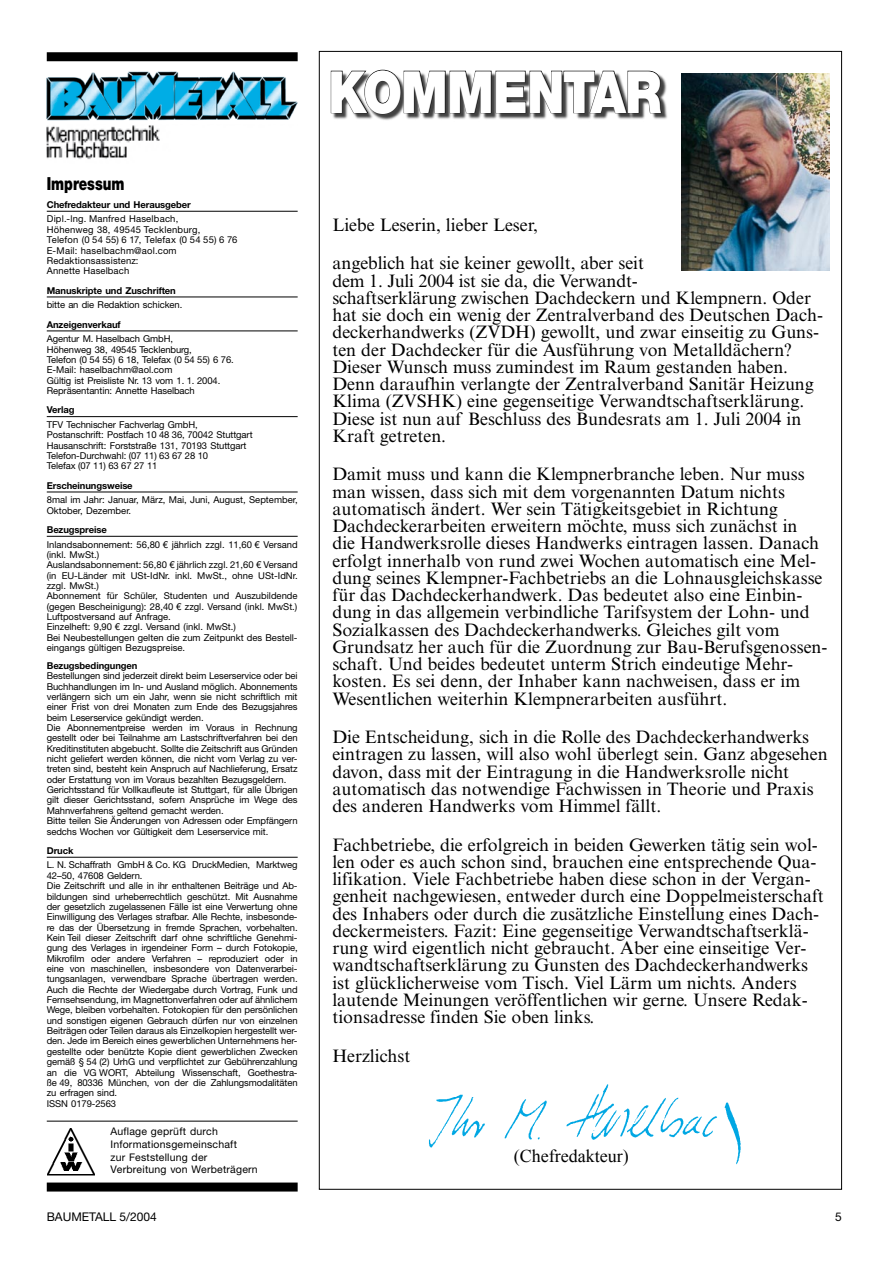
<style>
.page{position:relative;width:893px;height:1263px;background:#fff}
.page>*{position:absolute;margin:0;border:0;box-sizing:border-box;transform-origin:0 0}
.t1{font:900 58.05px "Helvetica Neue LT Std";letter-spacing:-.02em;color:#fff;scale:.85 1}
.t2{font:18px/17.2px "Times New Roman MT Std";color:#000}
.t3{font:18px "Times New Roman";color:#000}
.t4{font:900 18px "Helvetica Neue LT Std";color:#000;scale:.75 1}
.t5{font:12px "Helvetica Neue LT Std";color:#000}
.t6{font:10.5px/12.6px "Helvetica Neue LT Std";letter-spacing:.02em;color:#000}
.t7{font:9.45px/10.4px "Helvetica Neue LT Std";letter-spacing:-.01em;color:#000}
.t8{font:9.45px/10.4px "Helvetica Neue LT Std";letter-spacing:.02em;color:#000}
.t9{font:700 9.45px "Helvetica Neue LT Std";letter-spacing:-.01em;color:#000}
</style>
<div class="page">
<img style="left:681px;top:74px;width:148px;height:197px">
<img style="left:429px;top:1084px;width:312px;height:81px">
<div style="left:484px;top:1144px;width:183px;height:24px;background:#fff"></div>
<div style="left:332px;top:71px;width:337px;height:51px;background:#000;opacity:.75"></div>
<svg style="left:331px;top:69px;width:331px;height:45px;background:#717171"></svg>
<img style="left:46px;top:71px;width:252px;height:89px">
<hr style="left:47px;top:211px;width:251px;height:1px;background:#000">
<hr style="left:47px;top:297px;width:251px;height:1px;background:#000">
<hr style="left:47px;top:330px;width:251px;height:1px;background:#000">
<hr style="left:47px;top:416px;width:251px;height:1px;background:#000">
<hr style="left:47px;top:492px;width:251px;height:1px;background:#000">
<hr style="left:47px;top:536px;width:251px;height:1px;background:#000">
<hr style="left:47px;top:857px;width:251px;height:1px;background:#000">
<img style="left:47px;top:1128px;width:48px;height:47px">
<hr style="left:47px;top:1121px;width:251px;height:1px;background:#000">
<div style="left:47px;top:1182px;width:251px;height:9px;background:#000"></div>
<div style="left:47px;top:52px;width:251px;height:9px;background:#000"></div>
<h2 class="t4" style="left:47px;top:173px;width:105px">Impressum</h2>
<p class="t9" style="left:47px;top:199px;width:146px">Chefredakteur und Herausgeber</p>
<p class="t8" style="left:47px;top:214px;width:192px">Dipl.-lng. Manfred Haselbach,<br>Höhenweg 38, 49545 Tecklenburg,<br>Telefon (0 54 55) 6 17, Telefax (0 54 55) 6 76<br>E-Mail: haselbachm@aol.com<br>Redaktionsassistenz:<br>Annette Haselbach</p>
<p class="t9" style="left:47px;top:284px;width:131px">Manuskripte und Zuschriften</p>
<p class="t7" style="left:47px;top:300px;width:137px">bitte an die Redaktion schicken.</p>
<p class="t9" style="left:47px;top:318px;width:75px">Anzeigenverkauf</p>
<p class="t7" style="left:47px;top:333px;width:189px">Agentur M. Haselbach GmbH,<br>Höhenweg 38, 49545 Tecklenburg,<br>Telefon (0 54 55) 6 18, Telefax (0 54 55) 6 76.<br>E-Mail: haselbachm@aol.com<br>Gültig ist Preisliste Nr. 13 vom 1. 1. 2004.<br>Repräsentantin: Annette Haselbach</p>
<p class="t9" style="left:47px;top:404px;width:29px">Verlag</p>
<p class="t7" style="left:47px;top:419px;width:207px">TFV Technischer Fachverlag GmbH, Postanschrift: Postfach 10 48 36, 70042 Stuttgart Hausanschrift: Forststraße 131, 70193 Stuttgart Telefon-Durchwahl: (07 11) 63 67 28 10<br>Telefax (07 11) 63 67 27 11</p>
<p class="t9" style="left:47px;top:479px;width:87px">Erscheinungsweise</p>
<p class="t7" style="left:47px;top:495px;width:252px">8mal im Jahr: Januar, März, Mai, Juni, August, September,<br>Oktober, Dezember.</p>
<p class="t9" style="left:47px;top:524px;width:62px">Bezugspreise</p>
<p class="t7" style="left:47px;top:539px;width:252px">Inlandsabonnement: 56,80 € jährlich zzgl. 11,60 € Versand (inkl. MwSt.)<br>Auslandsabonnement: 56,80 € jährlich zzgl. 21,60 € Versand (in EU-Länder mit USt-IdNr. inkl. MwSt., ohne USt-IdNr. zzgl. MwSt.)<br>Abonnement für Schüler, Studenten und Auszubildende (gegen Bescheinigung): 28,40 € zzgl. Versand (inkl. MwSt.)<br>Luftpostversand auf Anfrage.<br>Einzelheft: 9,90 € zzgl. Versand (inkl. MwSt.)<br>Bei Neubestellungen gelten die zum Zeitpunkt des Bestell&shy;eingangs gültigen Bezugspreise.</p>
<p class="t9" style="left:47px;top:660px;width:92px">Bezugsbedingungen</p>
<p class="t7" style="left:47px;top:671px;width:252px">Bestellungen sind jederzeit direkt beim Leserservice oder bei Buchhandlungen im In- und Ausland möglich. Abonnements verlängern sich um ein Jahr, wenn sie nicht schriftlich mit einer Frist von drei Monaten zum Ende des Bezugsjahres beim Leserservice gekündigt werden.<br>Die Abonnementpreise werden im Voraus in Rechnung gestellt oder bei Teilnahme am Lastschriftverfahren bei den Kreditinstituten abgebucht. Sollte die Zeitschrift aus Gründen nicht geliefert werden können, die nicht vom Verlag zu ver&shy;treten sind, besteht kein Anspruch auf Nachlieferung, Ersatz oder Erstattung von im Voraus bezahlten Bezugsgeldern.<br>Gerichtsstand für Vollkaufleute ist Stuttgart, für alle Übrigen gilt dieser Gerichtsstand, sofern Ansprüche im Wege des Mahnverfahrens geltend gemacht werden.<br>Bitte teilen Sie Änderungen von Adressen oder Empfängern sedchs Wochen vor Gültigkeit dem Leserservice mit.</p>
<p class="t9" style="left:47px;top:845px;width:28px">Druck</p>
<p class="t7" style="left:47px;top:860px;width:252px">L. N. Schaffrath GmbH &amp; Co. KG DruckMedien, Marktweg 42–50, 47608 Geldern.<br>Die Zeitschrift und alle in ihr enthaltenen Beiträge und Ab&shy;bildungen sind urheberrechtlich geschützt. Mit Ausnahme der gesetzlich zugelassenen Fälle ist eine Verwertung ohne Einwilligung des Verlages strafbar. Alle Rechte, insbesonde&shy;re das der Übersetzung in fremde Sprachen, vorbehalten.<br>Kein Teil dieser Zeitschrift darf ohne schriftliche Genehmi&shy;gung des Verlages in irgendeiner Form – durch Fotokopie, Mikrofilm oder andere Verfahren – reproduziert oder in eine von maschinellen, insbesondere von Datenverarbei&shy;tungsanlagen, verwendbare Sprache übertragen werden.<br>Auch die Rechte der Wiedergabe durch Vortrag, Funk und Fernsehsendung, im Magnettonverfahren oder auf ähnlichem Wege, bleiben vorbehalten. Fotokopien für den persönlichen und sonstigen eigenen Gebrauch dürfen nur von einzelnen Beiträgen oder Teilen daraus als Einzelkopien hergestellt wer&shy;den. Jede im Bereich eines gewerblichen Unternehmens her&shy;gestellte oder benützte Kopie dient gewerblichen Zwecken gemäß § 54 (2) UrhG und verpflichtet zur Gebührenzahlung an die VG WORT, Abteilung Wissenschaft, Goethestra&shy;ße 49, 80336 München, von der die Zahlungsmodalitäten zu erfragen sind.<br>ISSN 0179-2563</p>
<p class="t6" style="left:111px;top:1125px;width:149px">Auflage geprüft durch<br>Informationsgemeinschaft<br>zur Feststellung der<br>Verbreitung von Werbeträgern</p>
<p class="t5" style="left:47px;top:1210px;width:112px">BAUMETALL 5/2004</p>
<h1 class="t1" style="left:328px;top:57px;width:394px">KOMMENTAR</h1>
<h2 class="t2" style="left:332px;top:205px;width:313px;line-height:38.5px">Liebe Leserin, lieber Leser,<br>angeblich hat sie keiner gewollt, aber seit</h2>
<p class="t2" style="left:332px;top:272px;width:492px">dem 1. Juli 2004 ist sie da, die Verwandt-<br>schaftserklärung zwischen Dachdeckern und Klempnern. Oder hat sie doch ein wenig der Zentralverband des Deutschen Dach&shy;deckerhandwerks (ZVDH) gewollt, und zwar einseitig zu Guns&shy;ten der Dachdecker für die Ausführung von Metalldächern?<br>Dieser Wunsch muss zumindest im Raum gestanden haben.<br>Denn daraufhin verlangte der Zentralverband Sanitär Heizung Klima (ZVSHK) eine gegenseitige Verwandtschaftserklärung.<br>Diese ist nun auf Beschluss des Bundesrats am 1. Juli 2004 in Kraft getreten.</p>
<p class="t2" style="left:332px;top:466px;width:496px">Damit muss und kann die Klempnerbranche leben. Nur muss man wissen, dass sich mit dem vorgenannten Datum nichts automatisch ändert. Wer sein Tätigkeitsgebiet in Richtung Dachdeckerarbeiten erweitern möchte, muss sich zunächst in<br>die Handwerksrolle dieses Handwerks eintragen lassen. Danach erfolgt innerhalb von rund zwei Wochen automatisch eine Mel&shy;dung seines Klempner-Fachbetriebs an die Lohnausgleichskasse für das Dachdeckerhandwerk. Das bedeutet also eine Einbin&shy;dung in das allgemein verbindliche Tarifsystem der Lohn- und Sozialkassen des Dachdeckerhandwerks. Gleiches gilt vom Grundsatz her auch für die Zuordnung zur Bau-Berufsgenossen&shy;schaft. Und beides bedeutet unterm Strich eindeutige Mehr&shy;kosten. Es sei denn, der Inhaber kann nachweisen, dass er im Wesentlichen weiterhin Klempnerarbeiten ausführt.</p>
<p class="t2" style="left:332px;top:728px;width:497px">Die Entscheidung, sich in die Rolle des Dachdeckerhandwerks eintragen zu lassen, will also wohl überlegt sein. Ganz abgesehen davon, dass mit der Eintragung in die Handwerksrolle nicht automatisch das notwendige Fachwissen in Theorie und Praxis des anderen Handwerks vom Himmel fällt.</p>
<p class="t2" style="left:332px;top:836px;width:493px">Fachbetriebe, die erfolgreich in beiden Gewerken tätig sein wol&shy;len oder es auch schon sind, brauchen eine entsprechende Qua&shy;lifikation. Viele Fachbetriebe haben diese schon in der Vergan&shy;genheit nachgewiesen, entweder durch eine Doppelmeisterschaft des Inhabers oder durch die zusätzliche Einstellung eines Dach&shy;deckermeisters. Fazit: Eine gegenseitige Verwandtschaftserklä&shy;rung wird eigentlich nicht gebraucht. Aber eine einseitige Ver&shy;wandtschaftserklärung zu Gunsten des Dachdeckerhandwerks ist glücklicherweise vom Tisch. Viel Lärm um nichts. Anders lautende Meinungen veröffentlichen wir gerne. Unsere Redak&shy;tionsadresse finden Sie oben links.</p>
<h2 class="t2" style="left:332px;top:1047px;width:80px">Herzlichst</h2>
<h2 class="t3" style="left:514px;top:1144px;width:116px">(Chefredakteur)</h2>
</div>
